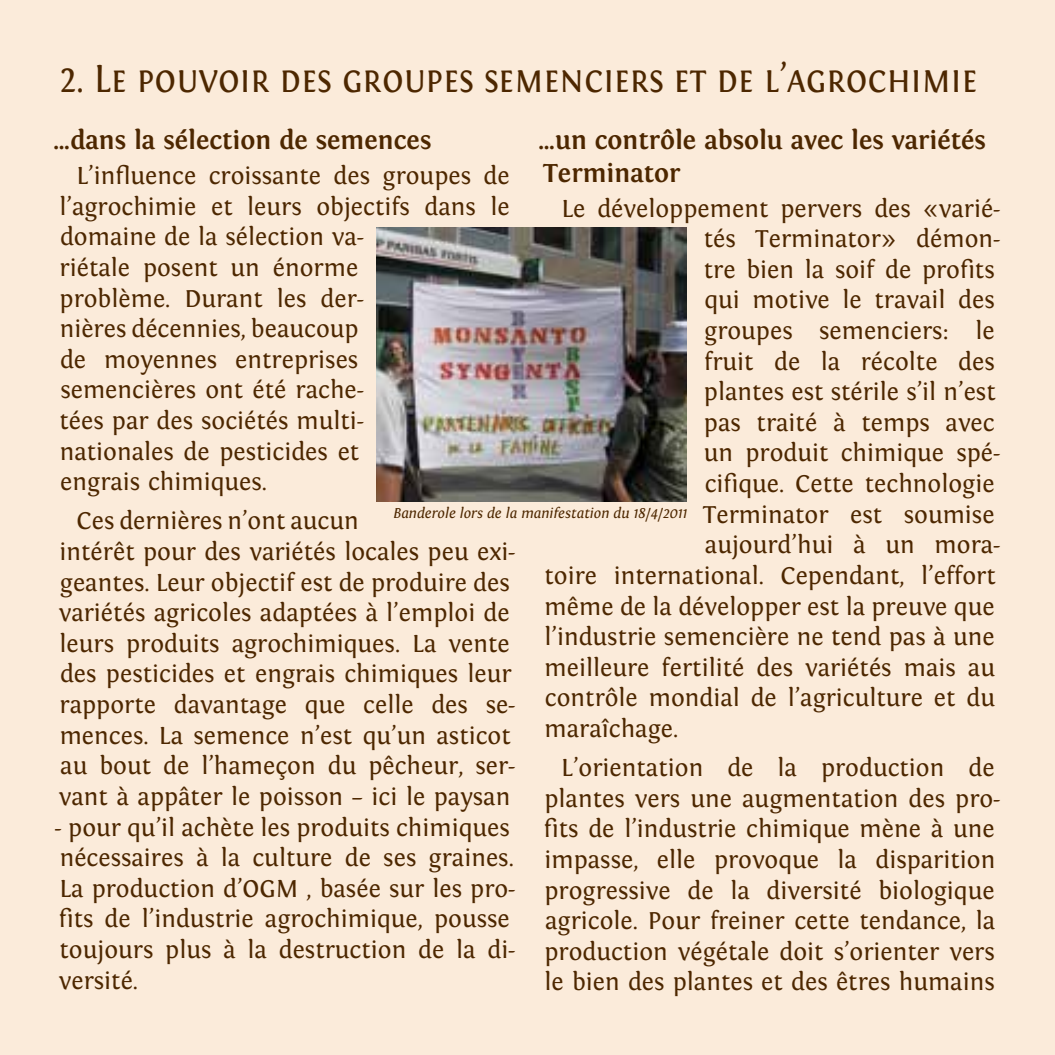
<style>
.page{position:relative;width:1055px;height:1055px;background:#fff}
.page>*{position:absolute;margin:0;border:0;box-sizing:border-box;transform-origin:0 0}
.t1{font:40.5px "Fontin Small Caps";color:#4d2700;scale:.88 1}
.t2{font:700 27px/32.4px "Fontin";color:#4d2700}
.t3{font:25.5px/30.6px "Fontin";color:#4d2700}
.t4{font:italic 15px "Fontin";color:#4d2700}
</style>
<div class="page">
<div style="left:0;top:0;width:1054px;height:1054px;background:#fbebda"></div>
<hr style="left:1054px;top:0;width:1px;height:1054px;background:#fbebda">
<img style="left:376px;top:228px;width:311px;height:274px">
<h1 class="t1" style="left:60px;top:56px;width:1044px">2. Le pouvoir des groupes semenciers et de l’agrochimie</h1>
<p class="t2" style="left:53px;top:125px;width:380px">…dans la sélection de semences</p>
<p class="t3" style="left:59px;top:161px;width:452px;text-indent:17px">L’influence croissante des groupes de l’agrochimie et leurs objectifs dans le domaine de la sélection va-<br>riétale posent un énorme<br>problème. Durant les der-<br>nières décennies, beaucoup<br>de moyennes entreprises<br>semencières ont été rache-<br>tées par des sociétés multi-<br>nationales de pesticides et<br>engrais chimiques.</p>
<p class="t3" style="left:59px;top:506px;width:458px;text-indent:18px">Ces dernières n’ont aucun<br>intérêt pour des variétés locales peu exi&shy;geantes. Leur objectif est de produire des variétés agricoles adaptées à l’emploi de leurs produits agrochimiques. La vente des pesticides et engrais chimiques leur rapporte davantage que celle des se&shy;mences. La semence n’est qu’un asticot au bout de l’hameçon du pêcheur, ser&shy;vant à appâter le poisson – ici le paysan</p>
<p class="t3" style="left:54px;top:812px;width:463px">- pour qu’il achète les produits chimiques nécessaires à la culture de ses graines.<br>La production d’OGM , basée sur les pro&shy;fits de l’industrie agrochimique, pousse toujours plus à la destruction de la di&shy;versité.</p>
<p class="t2" style="left:537px;top:125px;width:449px">…un contrôle absolu avec les variétés<br>Terminator</p>
<p class="t3" style="left:561px;top:193px;width:441px">Le développement pervers des «varié-</p>
<p class="t3" style="left:703px;top:224px;width:298px">tés Terminator» démon-</p>
<p class="t3" style="left:703px;top:255px;width:292px">tre bien la soif de profits</p>
<p class="t3" style="left:704px;top:285px;width:292px">qui motive le travail des</p>
<p class="t3" style="left:704px;top:316px;width:292px">groupes semenciers: le</p>
<p class="t3" style="left:704px;top:346px;width:292px">fruit de la récolte des</p>
<p class="t3" style="left:704px;top:377px;width:293px">plantes est stérile s’il n’est</p>
<p class="t3" style="left:704px;top:408px;width:292px">pas traité à temps avec</p>
<p class="t3" style="left:704px;top:438px;width:298px">un produit chimique spé-</p>
<p class="t3" style="left:704px;top:469px;width:291px">cifique. Cette technologie</p>
<p class="t3" style="left:703px;top:499px;width:293px">Terminator est soumise</p>
<p class="t3" style="left:705px;top:530px;width:297px">aujourd’hui à un mora-</p>
<p class="t3" style="left:544px;top:561px;width:453px">toire international. Cependant, l’effort</p>
<p class="t3" style="left:544px;top:591px;width:451px">même de la développer est la preuve que</p>
<p class="t3" style="left:544px;top:622px;width:452px">l’industrie semencière ne tend pas à une</p>
<p class="t3" style="left:544px;top:652px;width:452px">meilleure fertilité des variétés mais au</p>
<p class="t3" style="left:545px;top:683px;width:451px">contrôle mondial de l’agriculture et du</p>
<p class="t3" style="left:544px;top:714px;width:135px">maraîchage.</p>
<p class="t3" style="left:544px;top:753px;width:458px;text-align:center">L’orientation de la production de plantes vers une augmentation des pro&shy;fits de l’industrie chimique mène à une impasse, elle provoque la disparition progressive de la diversité biologique agricole. Pour freiner cette tendance, la production végétale doit s’orienter vers le bien des plantes et des êtres humains</p>
<p class="t4" style="left:393px;top:505px;width:295px">Banderole lors de la manifestation du 18/4/2011</p>
</div>
